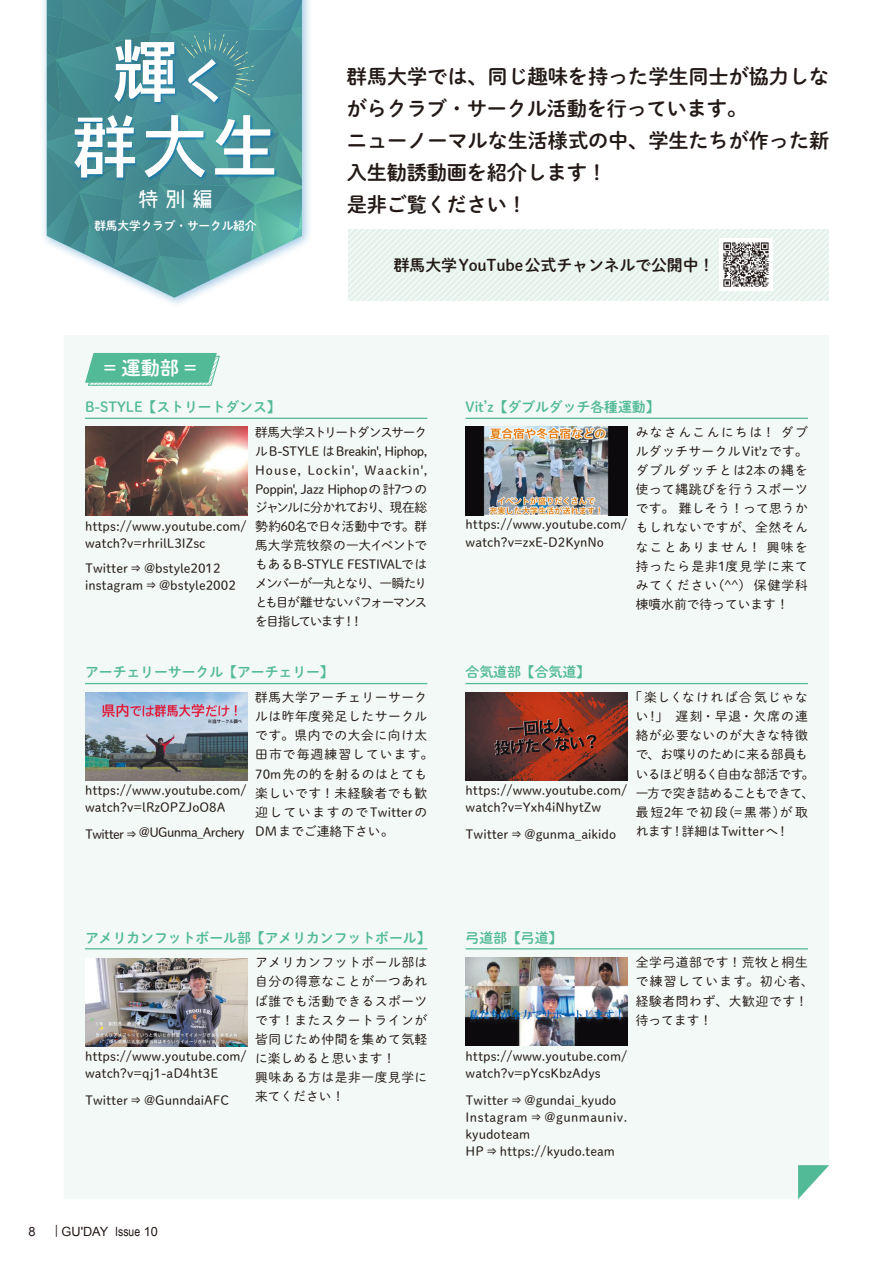
<style>
.page{position:relative;width:893px;height:1263px;background:#fff}
.page>*{position:absolute;margin:0;border:0;box-sizing:border-box;transform-origin:0 0}
.t1{font:21.3px "Makinas 4 Square";color:#fff}
.t2{font:20.25px/32px "Shuei M Go Std B";letter-spacing:-.005em;color:#231916}
.t3{font:19.2px "Shuei M Go Std B";color:#fff}
.t4{font:15.9px "Shuei M Go Std B";letter-spacing:-.01em;color:#231916}
.t5{font:13.8px "Shuei M Go Std B";color:#53ba97}
.t6{font:12.75px/19.2px "Shuei M Go Std L";color:#231916}
.t7{font:12.75px/19.2px "Shuei M Go Std L";letter-spacing:.04em;color:#231916}
.t8{font:12.75px/19.2px "Shuei M Go Std L";letter-spacing:.05em;color:#231916}
.t9{font:12.75px "Shuei M Go Std L";letter-spacing:-.05em;color:#231916}
.t10{font:12.75px "Arial";color:#231916}
.t11{font:11.7px "Shuei M Go Std B";letter-spacing:-.01em;color:#fff}
.s1{font-family:"Arial Narrow"}
</style>
<div class="page">
<div style="left:64px;top:336px;width:765px;height:863px;background:#f3f9f6"></div>
<svg style="left:798px;top:1165px;width:31px;height:34px"></svg>
<hr style="left:85px;top:418px;width:342px;height:1px;background:#53ba97">
<svg style="left:85px;top:353px;width:135px;height:33px;background:#67c2a3"></svg>
<img style="left:85px;top:427px;width:162px;height:88px">
<hr style="left:466px;top:418px;width:342px;height:1px;background:#53ba97">
<img style="left:466px;top:427px;width:162px;height:88px">
<hr style="left:85px;top:683px;width:342px;height:1px;background:#53ba97">
<img style="left:85px;top:692px;width:162px;height:88px">
<hr style="left:85px;top:948px;width:342px;height:1px;background:#53ba97">
<img style="left:85px;top:958px;width:162px;height:88px">
<hr style="left:466px;top:948px;width:342px;height:1px;background:#53ba97">
<img style="left:466px;top:957px;width:162px;height:89px">
<hr style="left:466px;top:683px;width:342px;height:1px;background:#53ba97">
<img style="left:466px;top:692px;width:162px;height:88px">
<svg style="left:349px;top:229px;width:480px;height:71px"></svg>
<img style="left:720px;top:238px;width:52px;height:53px">
<div style="left:40px;top:0;width:273px;height:308px;background:#006db8;opacity:.4"></div>
<svg style="left:47px;top:0;width:255px;height:298px"></svg>
<h1 class="t1" style="left:138px;top:186px;width:77px">特 別 編</h1>
<p class="t11" style="left:94px;top:217px;width:164px">群馬大学クラブ・サークル紹介</p>
<h3 class="t3" style="left:104px;top:354px;width:95px">= 運動部 =</h3>
<h2 class="t2" style="left:347px;top:60px;width:484px">群馬大学では、同じ趣味を持った学生同士が協力しながらクラブ・サークル活動を行っています。<br>ニューノーマルな生活様式の中、学生たちが作った新入生勧誘動画を紹介します！<br>是非ご覧ください！</h2>
<p class="t4" style="left:394px;top:253px;width:322px">群馬大学YouTube公式チャンネルで公開中！</p>
<p class="t5" style="left:85px;top:397px;width:197px">B-STYLE【ストリートダンス】</p>
<p class="t6" style="left:255px;top:422px;width:174px;text-align:justify">群馬大学ストリートダンスサークルB-STYLE はBreakin', Hiphop, House, Lockin', Waackin', Poppin', Jazz Hiphopの計7つのジャンルに分かれており、現在総勢約60名で日々活動中です。群馬大学荒牧祭の一大イベントでもあるB-STYLE FESTIVALではメンバーが一丸となり、一瞬たりとも目が離せないパフォーマンスを目指しています！！</p>
<p class="t6" style="left:85px;top:517px;width:163px;line-height:17px">https://www.youtube.com/ watch?v=rhrilL3IZsc</p>
<p class="t6" style="left:85px;top:560px;width:152px;line-height:17px">Twitter⇒@bstyle2012 instagram⇒@bstyle2002</p>
<p class="t5" style="left:85px;top:662px;width:250px">アーチェリーサークル【アーチェリー】</p>
<p class="t7" style="left:255px;top:687px;width:180px">群馬大学アーチェリーサークルは昨年度発足したサークルです。県内での大会に向け太田市で毎週練習しています。<br>70m先の的を射るのはとても楽しいです！未経験者でも歓迎していますのでTwitterの<br>DMまでご連絡下さい。</p>
<p class="t6" style="left:85px;top:781px;width:163px;line-height:17px">https://www.youtube.com/ watch?v=lRzOPZJoO8A</p>
<p class="t9" style="left:85px;top:823px;width:161px">Twitter⇒@UGunma_Archery</p>
<p class="t5" style="left:85px;top:927px;width:347px">アメリカンフットボール部【アメリカンフットボール】</p>
<p class="t7" style="left:255px;top:952px;width:174px">アメリカンフットボール部は自分の得意なことが一つあれば誰でも活動できるスポーツです！またスタートラインが皆同じため仲間を集めて気軽に楽しめると思います！<br>興味ある方は是非一度見学に来てください！</p>
<p class="t6" style="left:85px;top:1047px;width:163px;line-height:17px">https://www.youtube.com/ watch?v=qj1-aD4ht3E</p>
<p class="t6" style="left:85px;top:1090px;width:145px">Twitter⇒@GunndaiAFC</p>
<p class="t10" style="left:28px;top:1223px;width:9px">8</p>
<p class="t10" style="left:55px;top:1223px;width:104px"><span class="s1">|</span> GU'DAY <span class="s1">Issue</span> 10</p>
<p class="t5" style="left:466px;top:397px;width:195px">Vit’z【ダブルダッチ各種運動】</p>
<p class="t6" style="left:636px;top:422px;width:174px;text-align:justify">みなさんこんにちは！ ダブルダッチサークルVit'zです。ダブルダッチとは2本の縄を使って縄跳びを行うスポーツです。 難しそう！って思うかもしれないですが、全然そんなことありません！ 興味を持ったら是非1度見学に来てみてください(^^) 保健学科棟噴水前で待っています！</p>
<p class="t6" style="left:466px;top:516px;width:163px;line-height:17px">https://www.youtube.com/ watch?v=zxE-D2KynNo</p>
<p class="t5" style="left:466px;top:662px;width:126px">合気道部【合気道】</p>
<p class="t6" style="left:466px;top:781px;width:163px;line-height:17px">https://www.youtube.com/ watch?v=Yxh4iNhytZw</p>
<p class="t6" style="left:466px;top:824px;width:152px">Twitter⇒@gunma_aikido</p>
<p class="t6" style="left:636px;top:687px;width:180px;text-indent:-6px">「楽しくなければ合気じゃない！」　遅刻・早退・欠席の連絡が必要ないのが大きな特徴で、お喋りのために来る部員もいるほど明るく自由な部活です。一方で突き詰めることもできて、最短2年で初段(=黒帯)が取れます！詳細はTwitterへ！</p>
<p class="t5" style="left:466px;top:927px;width:98px">弓道部【弓道】</p>
<p class="t8" style="left:636px;top:952px;width:179px">全学弓道部です！荒牧と桐生で練習しています。初心者、経験者問わず、大歓迎です！待ってます！</p>
<p class="t6" style="left:466px;top:1047px;width:163px;line-height:17px">https://www.youtube.com/ watch?v=pYcsKbzAdys</p>
<p class="t6" style="left:466px;top:1091px;width:163px;line-height:17px">Twitter⇒@gundai_kyudo<br>Instagram⇒@gunmauniv. kyudoteam<br>HP⇒https://kyudo.team</p>
</div>
